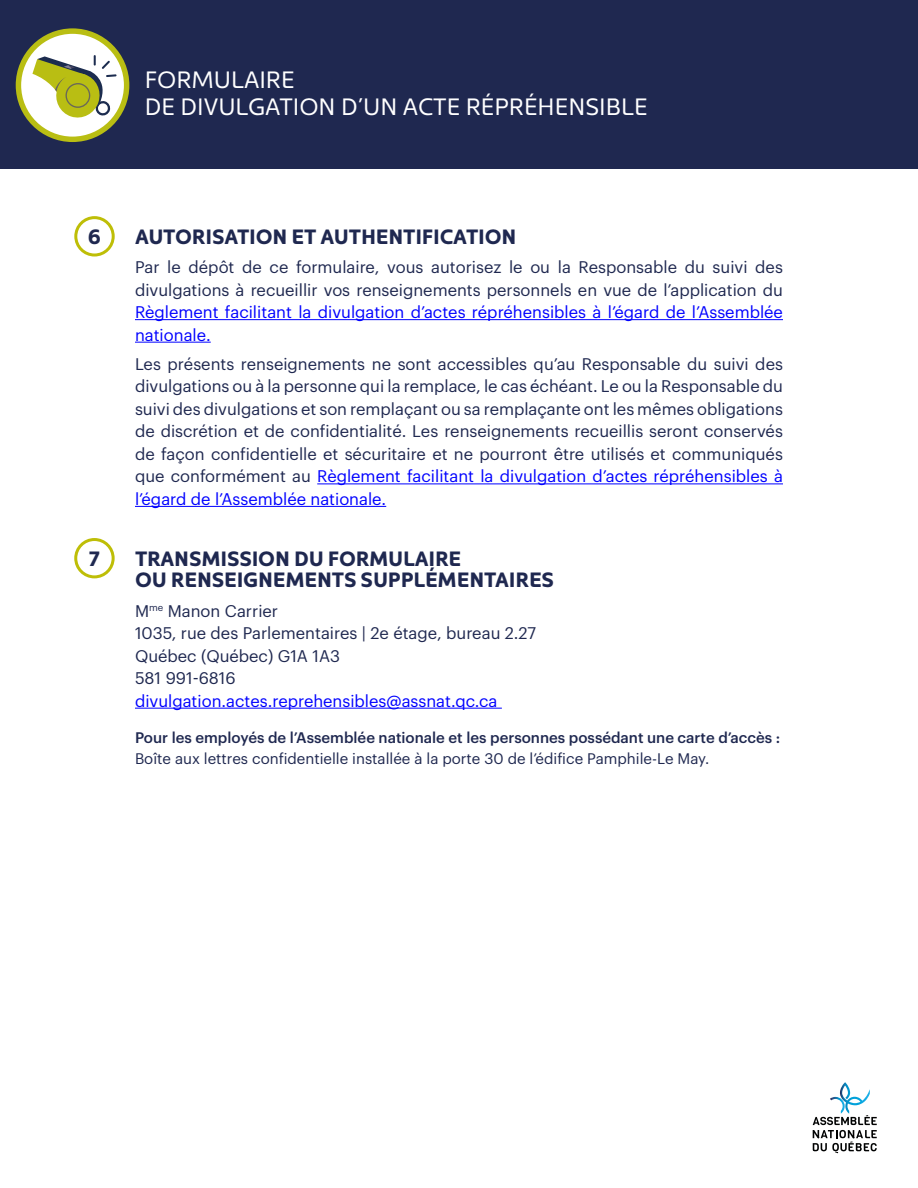
<style>
.page{position:relative;width:918px;height:1188px;background:#fff}
.page>*{position:absolute;margin:0;border:0;box-sizing:border-box;transform-origin:0 0}
.t1{font:24px/27px "Kyrial Sans Pro";color:#fff}
.t2{font:700 21px/21px "Kyrial Sans Pro";letter-spacing:-.01em;color:#1f2850}
.t3{font:16.5px/22.5px "Graphik";color:#1f2850;text-align:justify}
.t4{font:500 15px "Graphik";color:#1f2850}
.t5{font:15px "Graphik";color:#1f2850}
.s1{color:#00f}
</style>
<div class="page">
<div style="left:0;top:0;width:918px;height:169px;background:#1f2850"></div>
<svg style="left:813px;top:1083px;width:64px;height:70px"></svg>
<svg style="left:16px;top:28px;width:113px;height:114px"></svg>
<hr style="left:135px;top:319px;width:648px;height:1px;background:#00f">
<hr style="left:135px;top:342px;width:76px;height:1px;background:#00f">
<hr style="left:317px;top:483px;width:466px;height:1px;background:#00f">
<hr style="left:135px;top:506px;width:251px;height:1px;background:#00f">
<hr style="left:135px;top:708px;width:367px;height:1px;background:#00f">
<div style="left:74px;top:216px;width:41px;height:41px;border:3px solid #bebe07;border-radius:50%"></div>
<div style="left:74px;top:538px;width:41px;height:40px;border:3px solid #bebe07;border-radius:50%"></div>
<h1 class="t1" style="left:145px;top:65px;width:504px">FORMULAIRE<br>DE DIVULGATION D’UN ACTE RÉPRÉHENSIBLE</h1>
<h2 class="t2" style="left:88px;top:225px;width:15px">6</h2>
<h2 class="t2" style="left:89px;top:547px;width:13px">7</h2>
<p class="t2" style="left:135px;top:225px;width:383px">AUTORISATION ET AUTHENTIFICATION</p>
<p class="t3" style="left:135px;top:254px;width:650px">Par le dépôt de ce formulaire, vous autorisez le ou la Responsable du suivi des divulgations à recueillir vos renseignements personnels en vue de l’application du <span class="s1">Règlement facilitant la divulgation d’actes répréhensibles à l’égard de l’Assemblée nationale.</span></p>
<p class="t3" style="left:135px;top:351px;width:650px">Les présents renseignements ne sont accessibles qu’au Responsable du suivi des divulgations ou à la personne qui la remplace, le cas échéant. Le ou la Responsable du suivi des divulgations et son remplaçant ou sa remplaçante ont les mêmes obligations de discrétion et de confidentialité. Les renseignements recueillis seront conservés de façon confidentielle et sécuritaire et ne pourront être utilisés et communiqués que conformément au <span class="s1">Règlement facilitant la divulgation d’actes répréhensibles à l’égard de l’Assemblée nationale.</span></p>
<h2 class="t2" style="left:135px;top:547px;width:421px">TRANSMISSION DU FORMULAIRE<br>OU RENSEIGNEMENTS SUPPLÉMENTAIRES</h2>
<p class="t3" style="left:135px;top:598px;width:403px;text-align:left">M<sup>me</sup> Manon Carrier<br>1035, rue des Parlementaires | 2e étage, bureau 2.27<br>Québec (Québec) G1A 1A3<br>581 991-6816 <span class="s1">divulgation.actes.reprehensibles@assnat.qc.ca</span></p>
<p class="t4" style="left:135px;top:726px;width:647px">Pour les employés de l’Assemblée nationale et les personnes possédant une carte d’accès :</p>
<p class="t5" style="left:135px;top:748px;width:576px">Boîte aux lettres confidentielle installée à la porte 30 de l’édifice Pamphile-Le May.</p>
</div>
